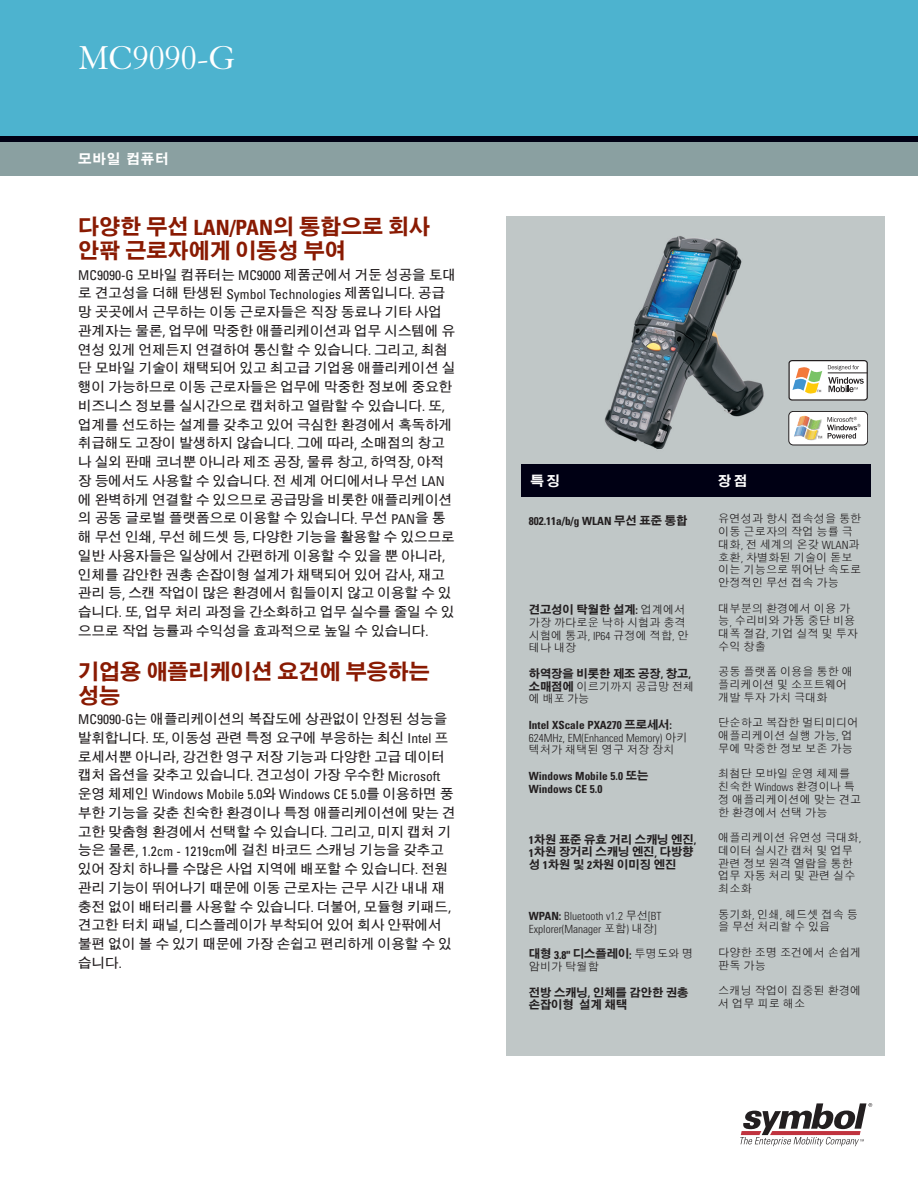
<style>
.page{position:relative;width:918px;height:1188px;background:#fff}
.page>*{position:absolute;margin:0;border:0;box-sizing:border-box;transform-origin:0 0}
.t1{font:36px "Granjon LT Std";color:#fff}
.t2{font:21px/24px "HY Go Thic Extra";color:#891a02}
.t3{font:700 13.5px/18.8px "HY Go Thic";color:#231f20}
.t4{font:condensed 13.5px "Univers";color:#231f20}
.t5{font:13.5px "HY Go Thic Extra";letter-spacing:.06em;color:#fff}
.t6{font:500 11.25px/12.8px "HY Go Thic";color:#231f20}
.t7{font:11.25px/12.8px "HY Go Thic Extra";color:#231f20}
.t8{font:300 condensed 11.25px/12.8px "Univers";color:#231f20}
.t9{font:700 condensed 11.25px/12.8px "Univers";color:#231f20}
.s1{font-family:"Univers";font-weight:700;font-stretch:condensed}
.s2{font-family:"Univers";font-weight:400;font-stretch:condensed}
.s3{font-family:"HY Go Thic";font-weight:700;font-stretch:normal}
.s4{font-family:"Univers";font-weight:300;font-stretch:condensed}
.s5{font-family:"HY Go Thic Extra";font-weight:400;font-stretch:normal}
.s6{font-family:"HY Go Thic";font-weight:500}
.s7{font-family:"HY Go Thic Extra";font-weight:400}
.s8{font-weight:700}
.s9{font-family:"HY Go Thic";font-weight:500;font-stretch:normal}
</style>
<div class="page">
<div style="left:507px;top:216px;width:378px;height:840px;background:#c0c7c7"></div>
<div style="left:0;top:0;width:918px;height:176px;background:#4db3cf"></div>
<div style="left:0;top:140px;width:918px;height:36px;background:#8aa0a1"></div>
<div style="left:0;top:137px;width:918px;height:5px;background:#000014"></div>
<svg style="left:740px;top:1103px;width:132px;height:43px"></svg>
<div style="left:788px;top:360px;width:80px;height:41px;border:1px solid #231f20;border-radius:3px"></div>
<svg style="left:789px;top:360px;width:78px;height:40px"></svg>
<div style="left:789px;top:411px;width:79px;height:34px;background:#fff;border-radius:5px"></div>
<div style="left:789px;top:411px;width:79px;height:34px;border:1px solid #231f20;border-radius:5px"></div>
<svg style="left:794px;top:415px;width:66px;height:26px"></svg>
<div style="left:521px;top:465px;width:350px;height:32px;background:#000014"></div>
<h1 class="t1" style="left:78px;top:45px;width:159px">MC9090-G</h1>
<p class="t5" style="left:78px;top:150px;width:92px">모바일 컴퓨터</p>
<h2 class="t2" style="left:78px;top:213px;width:353px">다양한 무선 <span class="s1">LAN/PAN</span>의 통합으로 회사 안팎 근로자에게 이동성 부여</h2>
<p class="t3" style="left:78px;top:265px;width:379px"><span class="s2">MC9090-G</span> 모바일 컴퓨터는 <span class="s2">MC9000</span> 제품군에서 거둔 성공을 토대</p>
<p class="t4" style="left:78px;top:289px;width:368px"><span class="s3">로 견고성을 더해 탄생된</span> Symbol Technologies <span class="s3">제품입니다</span>. <span class="s3">공급</span></p>
<p class="t3" style="left:78px;top:302px;width:379px">망 곳곳에서 근무하는 이동 근로자들은 직장 동료나 기타 사업 관계자는 물론<span class="s2">,</span> 업무에 막중한 애플리케이션과 업무 시스템에 유 연성 있게 언제든지 연결하여 통신할 수 있습니다<span class="s2">.</span> 그리고<span class="s2">,</span> 최첨 단 모바일 기술이 채택되어 있고 최고급 기업용 애플리케이션 실 행이 가능하므로 이동 근로자들은 업무에 막중한 정보에 중요한 비즈니스 정보를 실시간으로 캡처하고 열람할 수 있습니다<span class="s2">.</span> 또<span class="s2">, </span>업계를 선도하는 설계를 갖추고 있어 극심한 환경에서 혹독하게 취급해도 고장이 발생하지 않습니다<span class="s2">.</span> 그에 따라<span class="s2">,</span> 소매점의 창고 나 실외 판매 코너뿐 아니라 제조 공장<span class="s2">,</span> 물류 창고<span class="s2">,</span> 하역장<span class="s2">,</span> 야적 장 등에서도 사용할 수 있습니다<span class="s2">.</span> 전 세계 어디에서나 무선 <span class="s2">LAN </span>에 완벽하게 연결할 수 있으므로 공급망을 비롯한 애플리케이션 의 공동 글로벌 플랫폼으로 이용할 수 있습니다<span class="s2">.</span> 무선 <span class="s2">PAN</span>을 통 해 무선 인쇄<span class="s2">,</span> 무선 헤드셋 등<span class="s2">,</span> 다양한 기능을 활용할 수 있으므로 일반 사용자들은 일상에서 간편하게 이용할 수 있을 뿐 아니라<span class="s2">, </span>인체를 감안한 권총 손잡이형 설계가 채택되어 있어 감사<span class="s2">,</span> 재고 관리 등<span class="s2">,</span> 스캔 작업이 많은 환경에서 힘들이지 않고 이용할 수 있 습니다<span class="s2">.</span> 또<span class="s2">,</span> 업무 처리 과정을 간소화하고 업무 실수를 줄일 수 있 으므로 작업 능률과 수익성을 효과적으로 높일 수 있습니다<span class="s2">.</span></p>
<h2 class="t2" style="left:78px;top:658px;width:353px">기업용 애플리케이션 요건에 부응하는 성능</h2>
<p class="t3" style="left:78px;top:709px;width:372px"><span class="s2">MC9090-G</span>는 애플리케이션의 복잡도에 상관없이 안정된 성능을 발휘합니다<span class="s2">.</span> 또<span class="s2">,</span> 이동성 관련 특정 요구에 부응하는 최신 <span class="s2">Intel</span> 프 로세서뿐 아니라<span class="s2">,</span> 강건한 영구 저장 기능과 다양한 고급 데이터 캡처 옵션을 갖추고 있습니다<span class="s2">.</span> 견고성이 가장 우수한 <span class="s2">Microsoft</span></p>
<p class="t4" style="left:78px;top:790px;width:377px"><span class="s3">운영 체제인</span> Windows Mobile 5.0<span class="s3">와</span> Windows CE 5.0<span class="s3">를 이용하면 풍</span></p>
<p class="t3" style="left:78px;top:803px;width:379px">부한 기능을 갖춘 친숙한 환경이나 특정 애플리케이션에 맞는 견 고한 맞춤형 환경에서 선택할 수 있습니다<span class="s2">.</span> 그리고<span class="s2">,</span> 미지 캡처 기 능은 물론<span class="s2">, 1.2cm - 1219cm</span>에 걸친 바코드 스캐닝 기능을 갖추고 있어 장치 하나를 수많은 사업 지역에 배포할 수 있습니다<span class="s2">.</span> 전원 관리 기능이 뛰어나기 때문에 이동 근로자는 근무 시간 내내 재 충전 없이 배터리를 사용할 수 있습니다<span class="s2">.</span> 더불어<span class="s2">,</span> 모듈형 키패드<span class="s2">, </span>견고한 터치 패널<span class="s2">,</span> 디스플레이가 부착되어 있어 회사 안팎에서 불편 없이 볼 수 있기 때문에 가장 손쉽고 편리하게 이용할 수 있 습니다<span class="s2">.</span></p>
<p class="t5" style="left:531px;top:472px;width:31px">특징</p>
<p class="t5" style="left:718px;top:472px;width:31px">장점</p>
<p class="t6" style="left:718px;top:513px;width:145px">유연성과 항시 접속성을 통한 이동 근로자의 작업 능률 극 대화<span class="s4">,</span> 전 세계의 온갖 <span class="s4">WLAN</span>과 호환<span class="s4">,</span> 차별화된 기술이 돋보 이는 기능으로 뛰어난 속도로 안정적인 무선 접속 가능</p>
<p class="t6" style="left:718px;top:602px;width:141px">대부분의 환경에서 이용 가 능<span class="s4">,</span> 수리비와 가동 중단 비용 대폭 절감<span class="s4">,</span> 기업 실적 및 투자 수익 창출</p>
<p class="t6" style="left:718px;top:666px;width:136px">공동 플랫폼 이용을 통한 애 플리케이션 및 소프트웨어 개발 투자 가치 극대화</p>
<p class="t6" style="left:718px;top:717px;width:142px">단순하고 복잡한 멀티미디어 애플리케이션 실행 가능<span class="s4">,</span> 업 무에 막중한 정보 보존 가능</p>
<p class="t6" style="left:718px;top:768px;width:145px">최첨단 모바일 운영 체제를 친숙한 <span class="s4">Windows</span> 환경이나 특 정 애플리케이션에 맞는 견고 한 환경에서 선택 가능</p>
<p class="t6" style="left:718px;top:831px;width:144px">애플리케이션 유연성 극대화<span class="s4">, </span>데이터 실시간 캡처 및 업무 관련 정보 원격 열람을 통한 업무 자동 처리 및 관련 실수 최소화</p>
<p class="t6" style="left:718px;top:908px;width:141px">동기화<span class="s4">,</span> 인쇄<span class="s4">,</span> 헤드셋 접속 등 을 무선 처리할 수 있음</p>
<p class="t6" style="left:718px;top:946px;width:145px">다양한 조명 조건에서 손쉽게 판독 가능</p>
<p class="t6" style="left:718px;top:984px;width:145px">스캐닝 작업이 집중된 환경에 서 업무 피로 해소</p>
<p class="t9" style="left:529px;top:516px;width:160px">802.11a/b/g WLAN <span class="s5">무선 표준 통합</span></p>
<p class="t7" style="left:529px;top:603px;width:158px">견고성이 탁월한 설계<span class="s1">:</span> <span class="s6">업계에서</span></p>
<p class="t6" style="left:529px;top:616px;width:161px">가장 까다로운 낙하 시험과 충격 시험에 통과<span class="s4">, IP64</span> 규정에 적합<span class="s4">,</span> 안 테나 내장</p>
<p class="t7" style="left:529px;top:666px;width:164px">하역장을 비롯한 제조 공장<span class="s1">,</span> 창고<span class="s1">,</span></p>
<p class="t6" style="left:529px;top:680px;width:167px"><span class="s7">소매점에</span> 이르기까지 공급망 전체 에 배포 가능</p>
<p class="t8" style="left:529px;top:720px;width:160px"><span class="s8">Intel XScale PXA270</span> <span class="s5">프로세서</span><span class="s8">:<br></span>624MHz, EM(Enhanced Memory) <span class="s9">아키</span></p>
<p class="t6" style="left:529px;top:744px;width:147px">텍처가 채택된 영구 저장 장치</p>
<p class="t9" style="left:529px;top:771px;width:121px">Windows Mobile 5.0 <span class="s5">또는<br></span>Windows CE 5.0</p>
<p class="t7" style="left:529px;top:832px;width:169px"><span class="s1">1</span>차원 표준 유효 거리 스캐닝 엔진<span class="s1">,<br>1</span>차원 장거리 스캐닝 엔진<span class="s1">,</span> 다방향 성 <span class="s1">1</span>차원 및 <span class="s1">2</span>차원 이미징 엔진</p>
<p class="t8" style="left:529px;top:911px;width:134px"><span class="s8">WPAN:</span> Bluetooth v1.2 <span class="s9">무선</span>[BT<br>Explorer(Manager <span class="s9">포함</span>) <span class="s9">내장</span>]</p>
<p class="t7" style="left:529px;top:947px;width:166px">대형 <span class="s1">3.8"</span> 디스플레이<span class="s1">:</span> <span class="s6">투명도와 명</span></p>
<p class="t6" style="left:529px;top:960px;width:72px">암비가 탁월함</p>
<p class="t7" style="left:529px;top:985px;width:161px">전방 스캐닝<span class="s1">,</span> 인체를 감안한 권총 손잡이형 설계 채택</p>
</div>
